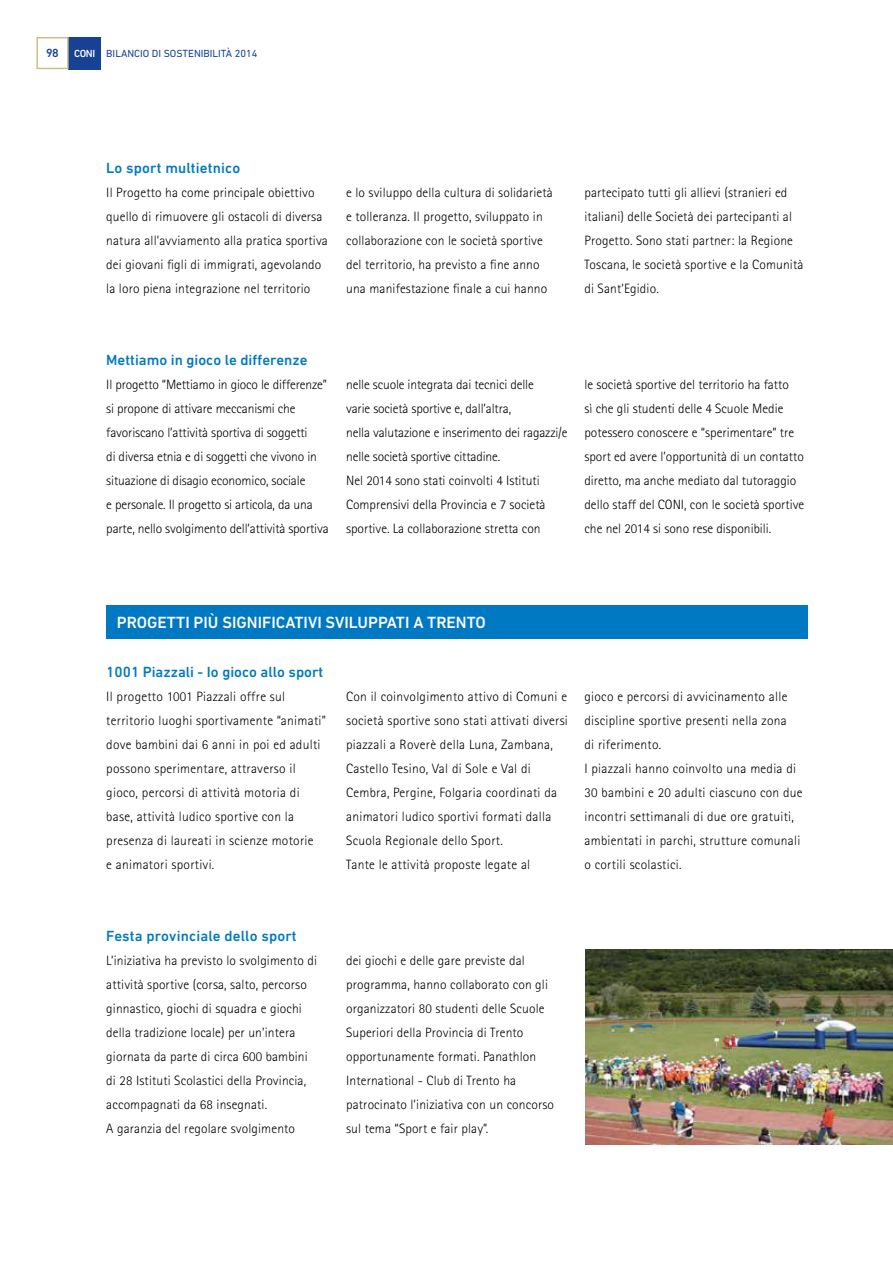
<style>
.page{position:relative;width:893px;height:1263px;background:#fff}
.page>*{position:absolute;margin:0;border:0;box-sizing:border-box;transform-origin:0 0}
.t1{font:500 16.5px "DIN Next LT Pro";color:#fff}
.t2{font:500 15px "DIN Next LT Pro";color:#0079c2}
.t3{font:300 13.5px/24px "Rotis Sans Serif";letter-spacing:.01em;color:#000}
.t4{font:300 13.5px/24px "Rotis Sans Serif";letter-spacing:-.01em;color:#000}
.t5{font:500 12px "DIN Next LT Pro";color:#164194}
.t6{font:10.5px "DIN Next LT Pro";color:#164194}
.s1{font-weight:500;color:#fff}
</style>
<div class="page">
<div style="left:69px;top:37px;width:32px;height:32px;background:#164194"></div>
<svg style="left:36px;top:37px;width:33px;height:32px"></svg>
<div style="left:106px;top:605px;width:702px;height:33px;background:#0079c2"></div>
<img style="left:585px;top:950px;width:308px;height:194px">
<p class="t5" style="left:46px;top:46px;width:14px">98</p>
<p class="t6" style="left:74px;top:47px;width:185px"><span class="s1">CONI</span> BILANCIO DI SOSTENIBILITÀ 2014</p>
<p class="t2" style="left:106px;top:159px;width:136px">Lo sport multietnico</p>
<p class="t3" style="left:106px;top:180px;width:223px">Il Progetto ha come principale obiettivo quello di rimuovere gli ostacoli di diversa natura all’avviamento alla pratica sportiva dei giovani figli di immigrati, agevolando la loro piena integrazione nel territorio</p>
<p class="t3" style="left:346px;top:180px;width:208px">e lo sviluppo della cultura di solidarietà e tolleranza. Il progetto, sviluppato in collaborazione con le società sportive del territorio, ha previsto a fine anno una manifestazione finale a cui hanno</p>
<p class="t3" style="left:584px;top:180px;width:220px">partecipato tutti gli allievi (stranieri ed italiani) delle Società dei partecipanti al Progetto. Sono stati partner: la Regione Toscana, le società sportive e la Comunità di Sant’Egidio.</p>
<p class="t2" style="left:106px;top:351px;width:203px">Mettiamo in gioco le differenze</p>
<p class="t4" style="left:106px;top:372px;width:224px">Il progetto “Mettiamo in gioco le differenze” si propone di attivare meccanismi che favoriscano l’attività sportiva di soggetti<br>di diversa etnia e di soggetti che vivono in situazione di disagio economico, sociale<br>e personale. Il progetto si articola, da una parte, nello svolgimento dell’attività sportiva</p>
<p class="t4" style="left:346px;top:372px;width:223px">nelle scuole integrata dai tecnici delle<br>varie società sportive e, dall’altra,<br>nella valutazione e inserimento dei ragazzi/e nelle società sportive cittadine.<br>Nel 2014 sono stati coinvolti 4 Istituti Comprensivi della Provincia e 7 società sportive. La collaborazione stretta con</p>
<p class="t3" style="left:584px;top:372px;width:221px">le società sportive del territorio ha fatto<br>sì che gli studenti delle 4 Scuole Medie potessero conoscere e “sperimentare” tre sport ed avere l’opportunità di un contatto diretto, ma anche mediato dal tutoraggio dello staff del CONI, con le società sportive che nel 2014 si sono rese disponibili.</p>
<p class="t1" style="left:117px;top:613px;width:371px">PROGETTI PIÙ SIGNIFICATIVI SVILUPPATI A TRENTO</p>
<p class="t2" style="left:106px;top:663px;width:218px">1001 Piazzali - Io gioco allo sport</p>
<p class="t3" style="left:106px;top:684px;width:221px">Il progetto 1001 Piazzali offre sul territorio luoghi sportivamente “animati” dove bambini dai 6 anni in poi ed adulti possono sperimentare, attraverso il gioco, percorsi di attività motoria di base, attività ludico sportive con la presenza di laureati in scienze motorie<br>e animatori sportivi.</p>
<p class="t3" style="left:346px;top:684px;width:223px">Con il coinvolgimento attivo di Comuni e società sportive sono stati attivati diversi piazzali a Roverè della Luna, Zambana, Castello Tesino, Val di Sole e Val di Cembra, Pergine, Folgaria coordinati da animatori ludico sportivi formati dalla Scuola Regionale dello Sport.<br>Tante le attività proposte legate al</p>
<p class="t3" style="left:584px;top:684px;width:220px">gioco e percorsi di avvicinamento alle discipline sportive presenti nella zona<br>di riferimento.<br>I piazzali hanno coinvolto una media di 30 bambini e 20 adulti ciascuno con due incontri settimanali di due ore gratuiti, ambientati in parchi, strutture comunali o cortili scolastici.</p>
<p class="t2" style="left:106px;top:927px;width:192px">Festa provinciale dello sport</p>
<p class="t3" style="left:106px;top:948px;width:212px">L’iniziativa ha previsto lo svolgimento di attività sportive (corsa, salto, percorso ginnastico, giochi di squadra e giochi della tradizione locale) per un’intera giornata da parte di circa 600 bambini di 28 Istituti Scolastici della Provincia, accompagnati da 68 insegnati.<br>A garanzia del regolare svolgimento</p>
<p class="t3" style="left:346px;top:948px;width:209px">dei giochi e delle gare previste dal programma, hanno collaborato con gli organizzatori 80 studenti delle Scuole Superiori della Provincia di Trento opportunamente formati. Panathlon International - Club di Trento ha patrocinato l’iniziativa con un concorso sul tema “Sport e fair play”.</p>
</div>
